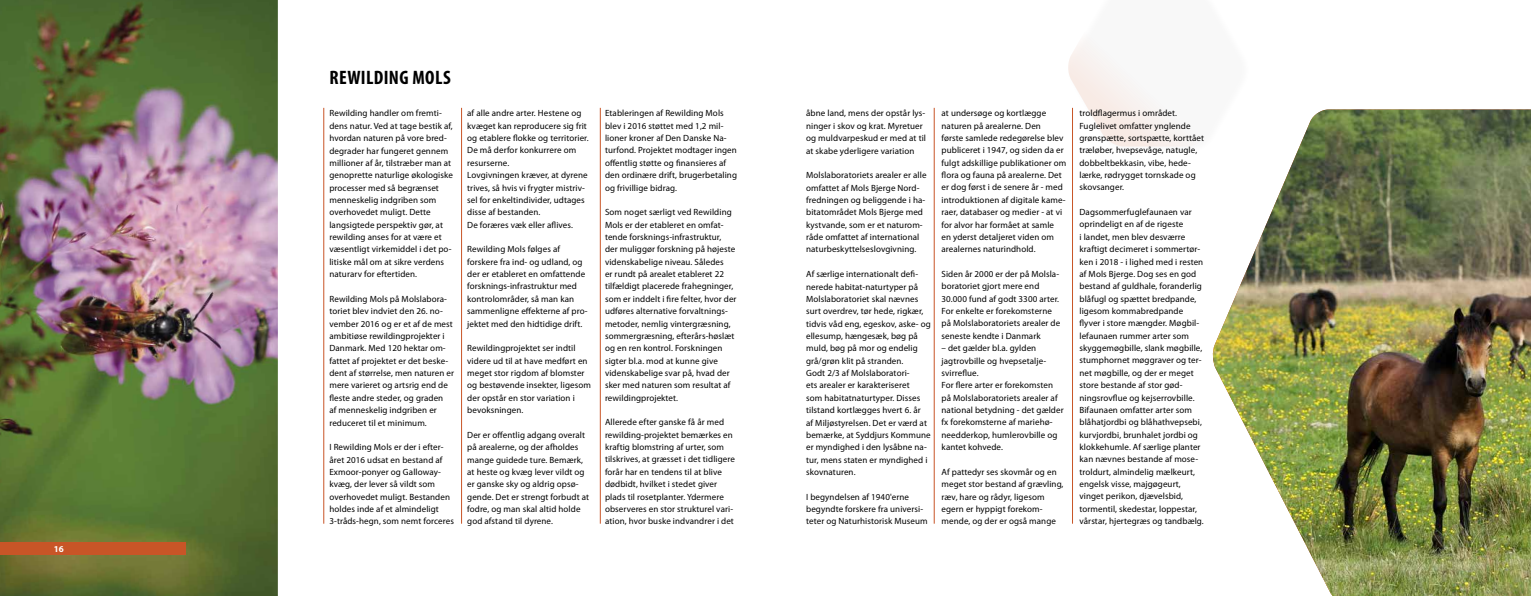
<style>
.page{position:relative;width:1531px;height:596px;background:#fff}
.page>*{position:absolute;margin:0;border:0;box-sizing:border-box;transform-origin:0 0}
.t1{font:700 condensed 19.5px "Myriad Pro";letter-spacing:.02em;color:#000}
.t2{font:9px/12.3px "Myriad Pro";letter-spacing:.01em;color:#000}
.t3{font:700 9px "Myriad Pro";color:#fff}
</style>
<div class="page">
<img style="left:1212px;top:109px;width:319px;height:486px">
<img style="left:0;top:0;width:278px;height:595px">
<hr style="left:461px;top:108px;width:1px;height:415px;background:#c85527">
<hr style="left:600px;top:108px;width:1px;height:415px;background:#c85527">
<hr style="left:934px;top:108px;width:1px;height:415px;background:#c85527">
<hr style="left:1072px;top:108px;width:1px;height:415px;background:#c85527">
<hr style="left:323px;top:108px;width:1px;height:415px;background:#c85527">
<div style="left:1065px;top:0;width:185px;height:155px;background:#f8f8f8"></div>
<svg style="left:1068px;top:41px;width:127px;height:105px"></svg>
<div style="left:0;top:541px;width:186px;height:13px;background:#c85527"></div>
<p class="t3" style="left:54px;top:542px;width:11px">16</p>
<h1 class="t1" style="left:330px;top:66px;width:123px">REWILDING MOLS</h1>
<p class="t2" style="left:329px;top:107px;width:125px">Rewilding handler om fremti&shy;dens natur. Ved at tage bestik af, hvordan naturen på vore bred&shy;degrader har fungeret gennem millioner af år, tilstræber man at genoprette naturlige økologiske processer med så begrænset menneskelig indgriben som overhovedet muligt. Dette langsigtede perspektiv gør, at rewilding anses for at være et væsentligt virkemiddel i det po&shy;litiske mål om at sikre verdens naturarv for eftertiden.</p>
<p class="t2" style="left:329px;top:292px;width:126px">Rewilding Mols på Molslabora&shy;toriet blev indviet den 26. no&shy;vember 2016 og er et af de mest ambitiøse rewildingprojekter i<br>Danmark. Med 120 hektar om&shy;fattet af projektet er det beske&shy;dent af størrelse, men naturen er mere varieret og artsrig end de fleste andre steder, og graden<br>af menneskelig indgriben er reduceret til et minimum.</p>
<p class="t2" style="left:329px;top:440px;width:126px">I Rewilding Mols er der i efter&shy;året 2016 udsat en bestand af<br>Exmoor-ponyer og Galloway&shy;kvæg, der lever så vildt som overhovedet muligt. Bestanden holdes inde af et almindeligt<br>3-tråds-hegn, som nemt forceres</p>
<p class="t2" style="left:467px;top:107px;width:123px">af alle andre arter. Hestene og kvæget kan reproducere sig frit og etablere flokke og territorier.<br>De må derfor konkurrere om resurserne.<br>Lovgivningen kræver, at dyrene trives, så hvis vi frygter mistriv&shy;sel for enkeltindivider, udtages disse af bestanden.<br>De foræres væk eller aflives.</p>
<p class="t2" style="left:467px;top:243px;width:122px">Rewilding Mols følges af forskere fra ind- og udland, og der er etableret en omfattende forsknings-infrastruktur med kontrolområder, så man kan sammenligne effekterne af pro&shy;jektet med den hidtidige drift.</p>
<p class="t2" style="left:467px;top:342px;width:125px">Rewildingprojektet ser indtil videre ud til at have medført en meget stor rigdom af blomster og bestøvende insekter, ligesom der opstår en stor variation i bevoksningen.</p>
<p class="t2" style="left:467px;top:428px;width:123px">Der er offentlig adgang overalt på arealerne, og der afholdes mange guidede ture. Bemærk, at heste og kvæg lever vildt og er ganske sky og aldrig opsø&shy;gende. Det er strengt forbudt at fodre, og man skal altid holde god afstand til dyrene.</p>
<p class="t2" style="left:605px;top:107px;width:134px">Etableringen af Rewilding Mols blev i 2016 støttet med 1,2 mil&shy;lioner kroner af Den Danske Na&shy;turfond. Projektet modtager ingen offentlig støtte og finansieres af den ordinære drift, brugerbetaling og frivillige bidrag.</p>
<p class="t2" style="left:605px;top:206px;width:133px">Som noget særligt ved Rewilding<br>Mols er der etableret en omfat&shy;tende forsknings-infrastruktur,<br>der muliggør forskning på højeste videnskabelige niveau. Således<br>er rundt på arealet etableret 22 tilfældigt placerede frahegninger, som er inddelt i fire felter, hvor der udføres alternative forvaltnings&shy;metoder, nemlig vintergræsning, sommergræsning, efterårs-høslæt og en ren kontrol. Forskningen sigter bl.a. mod at kunne give videnskabelige svar på, hvad der sker med naturen som resultat af rewildingprojektet.</p>
<p class="t2" style="left:605px;top:416px;width:131px">Allerede efter ganske få år med rewilding-projektet bemærkes en kraftig blomstring af urter, som tilskrives, at græsset i det tidligere forår har en tendens til at blive dødbidt, hvilket i stedet giver plads til rosetplanter. Ydermere observeres en stor strukturel vari&shy;ation, hvor buske indvandrer i det</p>
<p class="t2" style="left:806px;top:107px;width:121px">åbne land, mens der opstår lys&shy;ninger i skov og krat. Myretuer og muldvarpeskud er med at til at skabe yderligere variation</p>
<p class="t2" style="left:806px;top:169px;width:122px">Molslaboratoriets arealer er alle omfattet af Mols Bjerge Nord&shy;fredningen og beliggende i ha&shy;bitatområdet Mols Bjerge med kystvande, som er et naturom&shy;råde omfattet af international naturbeskyttelseslovgivning.</p>
<p class="t2" style="left:806px;top:268px;width:126px">Af særlige internationalt defi&shy;nerede habitat-naturtyper på<br>Molslaboratoriet skal nævnes surt overdrev, tør hede, rigkær, tidvis våd eng, egeskov, aske- og ellesump, hængesæk, bøg på muld, bøg på mor og endelig grå/grøn klit på stranden.<br>Godt 2/3 af Molslaboratori-<br>ets arealer er karakteriseret<br>som habitatnaturtyper. Disses tilstand kortlægges hvert 6. år<br>af Miljøstyrelsen. Det er værd at bemærke, at Syddjurs Kommune er myndighed i den lysåbne na&shy;tur, mens staten er myndighed i skovnaturen.</p>
<p class="t2" style="left:806px;top:490px;width:123px">I begyndelsen af 1940'erne begyndte forskere fra universi&shy;teter og Naturhistorisk Museum</p>
<p class="t2" style="left:941px;top:107px;width:126px">at undersøge og kortlægge naturen på arealerne. Den<br>første samlede redegørelse blev publiceret i 1947, og siden da er fulgt adskillige publikationer om flora og fauna på arealerne. Det er dog først i de senere år - med introduktionen af digitale kame&shy;raer, databaser og medier - at vi for alvor har formået at samle<br>en yderst detaljeret viden om arealernes naturindhold.</p>
<p class="t2" style="left:941px;top:267px;width:120px">Siden år 2000 er der på Molsla&shy;boratoriet gjort mere end<br>30.000 fund af godt 3300 arter.<br>For enkelte er forekomsterne på Molslaboratoriets arealer de seneste kendte i Danmark</p>
<p class="t2" style="left:941px;top:341px;width:124px">– det gælder bl.a. gylden jagtrovbille og hvepsetalje&shy;svirreflue.<br>For flere arter er forekomsten på Molslaboratoriets arealer af national betydning - det gælder fx forekomsterne af mariehø&shy;needderkop, humlerovbille og kantet kohvede.</p>
<p class="t2" style="left:941px;top:465px;width:123px">Af pattedyr ses skovmår og en meget stor bestand af grævling, ræv, hare og rådyr, ligesom egern er hyppigt forekom&shy;mende, og der er også mange</p>
<p class="t2" style="left:1079px;top:107px;width:126px">troldflagermus i området.<br>Fuglelivet omfatter ynglende grønspætte, sortspætte, korttået træløber, hvepsevåge, natugle, dobbeltbekkasin, vibe, hede&shy;lærke, rødrygget tornskade og skovsanger.</p>
<p class="t2" style="left:1079px;top:206px;width:126px">Dagsommerfuglefaunaen var oprindeligt en af de rigeste<br>i landet, men blev desværre kraftigt decimeret i sommertør&shy;ken i 2018 - i lighed med i resten af Mols Bjerge. Dog ses en god bestand af guldhale, foranderlig blåfugl og spættet bredpande, ligesom kommabredpande flyver i store mængder. Møgbil&shy;lefaunaen rummer arter som skyggemøgbille, slank møgbille, stumphornet møggraver og ter&shy;net møgbille, og der er meget store bestande af stor gød&shy;ningsrovflue og kejserrovbille.<br>Bifaunaen omfatter arter som blåhatjordbi og blåhathvepsebi, kurvjordbi, brunhalet jordbi og klokkehumle. Af særlige planter kan nævnes bestande af mose&shy;troldurt, almindelig mælkeurt, engelsk visse, majgøgeurt, vinget perikon, djævelsbid, tormentil, skedestar, loppestar, vårstar, hjertegræs og tandbælg.</p>
</div>
